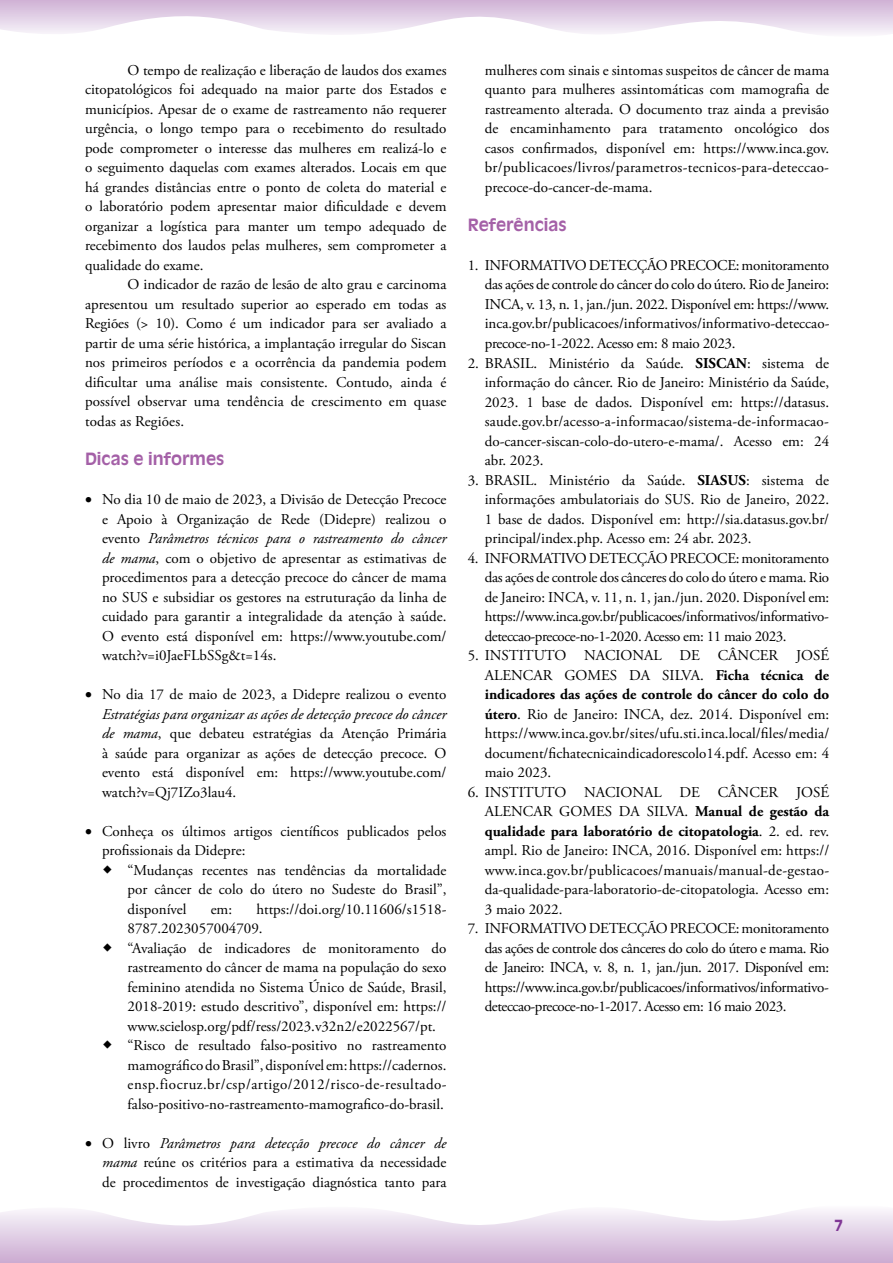
<style>
.page{position:relative;width:893px;height:1263px;background:#fff}
.page>*{position:absolute;margin:0;border:0;box-sizing:border-box;transform-origin:0 0}
.t1{font:700 16.5px "Decade S Si";color:#a460a7}
.t2{font:15px/19.5px "Adobe Garamond Pro";color:#000;text-align:justify}
.t3{font:700 15px "Decade S Si";color:#803795}
.s1{font-style:italic}
.s2{font-weight:700}
</style>
<div class="page">
<svg style="left:0;top:1210px;width:893px;height:53px;background:#e1d0e5"></svg>
<svg style="left:0;top:0;width:893px;height:34px"></svg>
<p class="t2" style="left:85px;top:61px;width:363px;text-indent:43px">O tempo de realização e liberação de laudos dos exames citopatológicos foi adequado na maior parte dos Estados e municípios. Apesar de o exame de rastreamento não requerer urgência, o longo tempo para o recebimento do resultado pode comprometer o interesse das mulheres em realizá-lo e o seguimento daquelas com exames alterados. Locais em que há grandes distâncias entre o ponto de coleta do material e o laboratório podem apresentar maior dificuldade e devem organizar a logística para manter um tempo adequado de recebimento dos laudos pelas mulheres, sem comprometer a qualidade do exame.</p>
<p class="t2" style="left:85px;top:275px;width:363px;text-indent:43px">O indicador de razão de lesão de alto grau e carcinoma apresentou um resultado superior ao esperado em todas as Regiões (&gt; 10). Como é um indicador para ser avaliado a partir de uma série histórica, a implantação irregular do Siscan nos primeiros períodos e a ocorrência da pandemia podem dificultar uma análise mais consistente. Contudo, ainda é possível observar uma tendência de crescimento em quase todas as Regiões.</p>
<p class="t1" style="left:85px;top:449px;width:141px">Dicas e informes</p>
<p class="t2" style="left:102px;top:490px;width:346px;text-indent:-17px">• No dia 10 de maio de 2023, a Divisão de Detecção Precoce e Apoio à Organização de Rede (Didepre) realizou o evento <span class="s1">Parâmetros técnicos para o rastreamento do câncer de mama</span>, com o objetivo de apresentar as estimativas de procedimentos para a detecção precoce do câncer de mama no SUS e subsidiar os gestores na estruturação da linha de cuidado para garantir a integralidade da atenção à saúde.<br>O evento está disponível em: https://www.youtube.com/ watch?v=i0JaeFLbSSg&amp;t=14s.</p>
<p class="t2" style="left:102px;top:685px;width:346px;text-indent:-17px">• No dia 17 de maio de 2023, a Didepre realizou o evento <span class="s1">Estratégias para organizar as ações de detecção precoce do câncer de mama</span>, que debateu estratégias da Atenção Primária à saúde para organizar as ações de detecção precoce. O evento está disponível em: https://www.youtube.com/ watch?v=Qj7IZo3lau4.</p>
<p class="t2" style="left:102px;top:821px;width:346px;text-indent:-17px">• Conheça os últimos artigos científicos publicados pelos profissionais da Didepre:</p>
<p class="t2" style="left:128px;top:860px;width:320px">“Mudanças recentes nas tendências da mortalidade por câncer de colo do útero no Sudeste do Brasil”, disponível</p>
<p class="t2" style="left:128px;top:899px;width:321px;text-align:left;text-indent:129px">https://doi.org/10.11606/s1518- 8787.2023057004709.<br>“Avaliação de indicadores de monitoramento do rastreamento do câncer de mama na população do sexo feminino atendida no Sistema Único de Saúde, Brasil, 2018-2019: estudo descritivo”, disponível em: https:// www.scielosp.org/pdf/ress/2023.v32n2/e2022567/pt. “Risco de resultado falso-positivo no rastreamento mamográfico do Brasil”, disponível em: https://cadernos. ensp.fiocruz.br/csp/artigo/2012/risco-de-resultado&shy;falso-positivo-no-rastreamento-mamografico-do-brasil.</p>
<p class="t2" style="left:102px;top:1133px;width:346px;text-indent:-17px">• O livro <span class="s1">Parâmetros para detecção precoce do câncer de mama</span> reúne os critérios para a estimativa da necessidade de procedimentos de investigação diagnóstica tanto para</p>
<p class="t2" style="left:211px;top:899px;width:23px">em:</p>
<p class="t2" style="left:485px;top:61px;width:346px">mulheres com sinais e sintomas suspeitos de câncer de mama quanto para mulheres assintomáticas com mamografia de rastreamento alterada. O documento traz ainda a previsão de encaminhamento para tratamento oncológico dos casos confirmados, disponível em: https://www.inca.gov. br/publicacoes/livros/parametros-tecnicos-para-deteccao&shy;precoce-do-cancer-de-mama.</p>
<p class="t1" style="left:468px;top:215px;width:100px">Referências</p>
<p class="t2" style="left:485px;top:256px;width:346px;text-indent:-17px">1. INFORMATIVO DETECÇÃO PRECOCE: monitoramento das ações de controle do câncer do colo do útero. Rio de Janeiro:<br>INCA, v. 13, n. 1, jan./jun. 2022. Disponível em: https://www. inca.gov.br/publicacoes/informativos/informativo-deteccao&shy;precoce-no-1-2022. Acesso em: 8 maio 2023.</p>
<p class="t2" style="left:485px;top:353px;width:346px;text-indent:-17px">2. BRASIL. Ministério da Saúde. <span class="s2">SISCAN</span>: sistema de informação do câncer. Rio de Janeiro: Ministério da Saúde, 2023. 1 base de dados. Disponível em: https://datasus. saude.gov.br/acesso-a-informacao/sistema-de-informacao&shy;do-cancer-siscan-colo-do-utero-e-mama/. Acesso em: 24 abr. 2023.</p>
<p class="t2" style="left:485px;top:470px;width:346px;text-indent:-17px">3. BRASIL. Ministério da Saúde. <span class="s2">SIASUS</span>: sistema de informações ambulatoriais do SUS. Rio de Janeiro, 2022.<br>1 base de dados. Disponível em: http://sia.datasus.gov.br/ principal/index.php. Acesso em: 24 abr. 2023.</p>
<p class="t2" style="left:485px;top:548px;width:346px;text-indent:-17px">4. INFORMATIVO DETECÇÃO PRECOCE: monitoramento das ações de controle dos cânceres do colo do útero e mama. Rio de Janeiro: INCA, v. 11, n. 1, jan./jun. 2020. Disponível em: https://www.inca.gov.br/publicacoes/informativos/informativo&shy;deteccao-precoce-no-1-2020. Acesso em: 11 maio 2023.</p>
<p class="t2" style="left:485px;top:646px;width:346px;text-indent:-17px">5. INSTITUTO NACIONAL DE CÂNCER JOSÉ ALENCAR GOMES DA SILVA. <span class="s2">Ficha técnica de indicadores das ações de controle do câncer do colo do útero</span>. Rio de Janeiro: INCA, dez. 2014. Disponível em: https://www.inca.gov.br/sites/ufu.sti.inca.local/files/media/ document/fichatecnicaindicadorescolo14.pdf. Acesso em: 4 maio 2023.</p>
<p class="t2" style="left:485px;top:782px;width:346px;text-indent:-17px">6. INSTITUTO NACIONAL DE CÂNCER JOSÉ ALENCAR GOMES DA SILVA. <span class="s2">Manual de gestão da qualidade para laboratório de citopatologia</span>. 2. ed. rev. ampl. Rio de Janeiro: INCA, 2016. Disponível em: https:// www.inca.gov.br/publicacoes/manuais/manual-de-gestao&shy;da-qualidade-para-laboratorio-de-citopatologia. Acesso em:<br>3 maio 2022.</p>
<p class="t2" style="left:485px;top:919px;width:346px;text-indent:-17px">7. INFORMATIVO DETECÇÃO PRECOCE: monitoramento das ações de controle dos cânceres do colo do útero e mama. Rio de Janeiro: INCA, v. 8, n. 1, jan./jun. 2017. Disponível em: https://www.inca.gov.br/publicacoes/informativos/informativo&shy;deteccao-precoce-no-1-2017. Acesso em: 16 maio 2023.</p>
<p class="t3" style="left:834px;top:1216px;width:10px">7</p>
</div>
